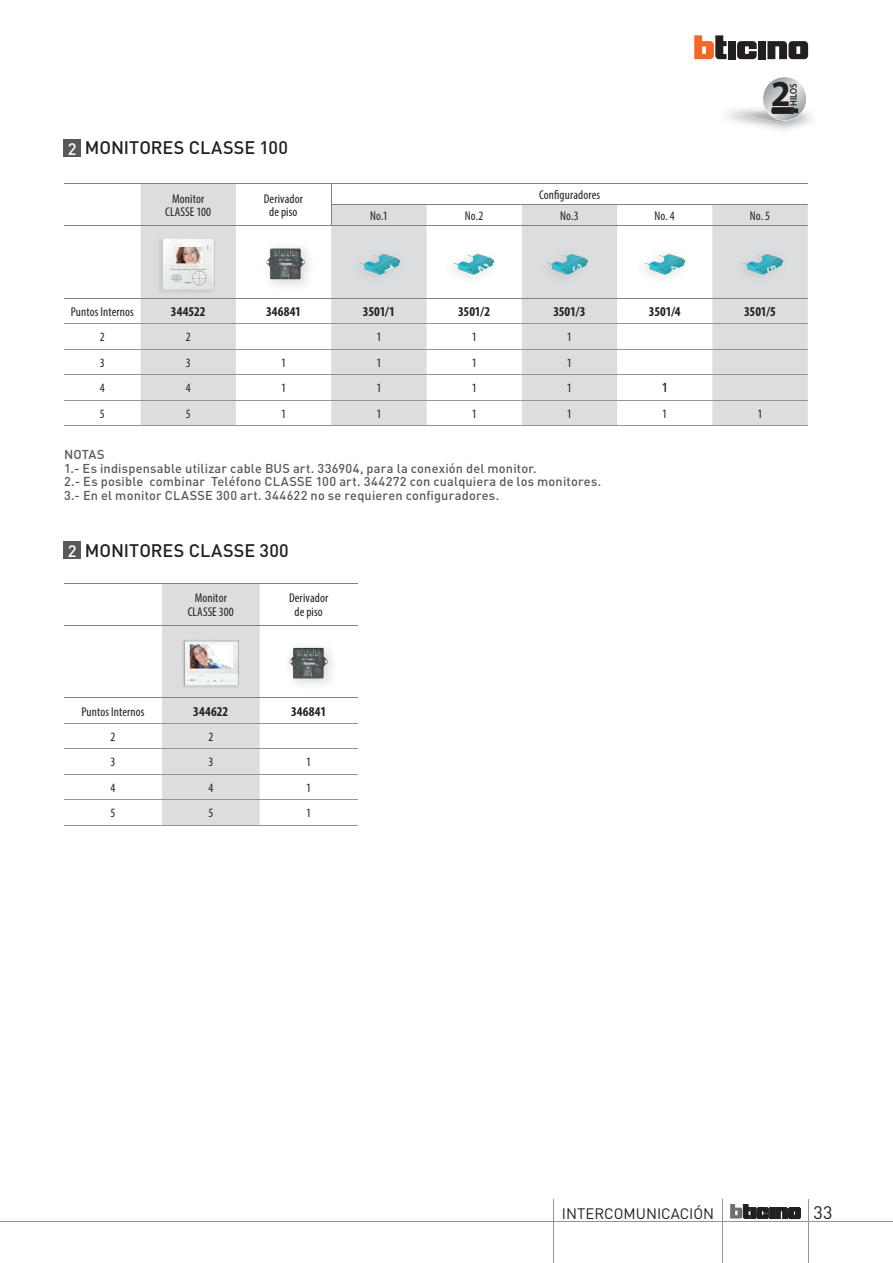
<style>
.page{position:relative;width:893px;height:1263px;background:#fff}
.page>*{position:absolute;margin:0;border:0;box-sizing:border-box;transform-origin:0 0}
.t1{font:700 36.75px "Myriad Pro";color:#231f20;scale:.96 1}
.t2{font:500 18px "DIN Pro";color:#231f20}
.t3{font:18px "DIN Pro";color:#231f20}
.t4{font:500 16.5px "DIN Pro";color:#fff}
.t5{font:15px "DIN";color:#231f20}
.t6{font:700 condensed 13.5px "Myriad Pro";color:#231f20}
.t7{font:500 12.75px/13.5px "DIN Pro";letter-spacing:.015em;color:#58595b}
.t8{font:condensed 12.75px/13.5px "Myriad Pro";letter-spacing:.01em;color:#231f20;text-align:center}
.t9{font:500 12.75px "DIN Pro";color:#231f20}
.t10{font:600 9.9px "Myriad Pro";color:#231f20;scale:.87 1}
.s1{font-size:16.5px;color:#fff}
</style>
<div class="page">
<svg style="left:141px;top:184px;width:666px;height:241px;fill:#dcddde"></svg>
<hr style="left:64px;top:323px;width:743px;height:1px;background:#939598">
<hr style="left:64px;top:349px;width:743px;height:1px;background:#939598">
<hr style="left:64px;top:374px;width:743px;height:1px;background:#939598">
<hr style="left:64px;top:400px;width:743px;height:1px;background:#939598">
<hr style="left:64px;top:425px;width:743px;height:1px;background:#939598">
<hr style="left:64px;top:225px;width:267px;height:1px;background:#808285">
<hr style="left:64px;top:298px;width:267px;height:1px;background:#808285">
<hr style="left:331px;top:204px;width:476px;height:1px;background:#808285">
<hr style="left:331px;top:225px;width:476px;height:1px;background:#808285">
<hr style="left:331px;top:298px;width:476px;height:1px;background:#808285">
<hr style="left:64px;top:183px;width:743px;height:1px;background:#808285">
<svg style="left:331px;top:184px;width:1px;height:41px"></svg>
<div style="left:162px;top:584px;width:98px;height:241px;background:#dcddde"></div>
<hr style="left:64px;top:723px;width:293px;height:1px;background:#939598">
<hr style="left:64px;top:749px;width:293px;height:1px;background:#939598">
<hr style="left:64px;top:774px;width:293px;height:1px;background:#939598">
<hr style="left:64px;top:800px;width:293px;height:1px;background:#939598">
<hr style="left:64px;top:825px;width:293px;height:1px;background:#939598">
<hr style="left:64px;top:625px;width:293px;height:1px;background:#808285">
<hr style="left:64px;top:698px;width:293px;height:1px;background:#808285">
<hr style="left:64px;top:583px;width:293px;height:1px;background:#808285">
<img style="left:182px;top:639px;width:57px;height:49px">
<img style="left:183px;top:640px;width:56px;height:48px">
<div style="left:64px;top:542px;width:17px;height:17px;background:#58595b"></div>
<div style="left:64px;top:140px;width:17px;height:17px;background:#58595b"></div>
<img style="left:723px;top:110px;width:85px;height:12px">
<svg style="left:762px;top:77px;width:44px;height:44px"></svg>
<svg style="left:763px;top:77px;width:43px;height:43px"></svg>
<svg style="left:771px;top:108px;width:27px;height:6px"></svg>
<img style="left:349px;top:248px;width:55px;height:37px">
<img style="left:359px;top:253px;width:41px;height:22px">
<img style="left:443px;top:248px;width:55px;height:37px">
<img style="left:453px;top:253px;width:41px;height:22px">
<img style="left:537px;top:248px;width:55px;height:37px">
<img style="left:547px;top:253px;width:41px;height:22px">
<img style="left:156px;top:237px;width:59px;height:58px">
<img style="left:162px;top:238px;width:53px;height:52px">
<img style="left:261px;top:244px;width:54px;height:46px">
<img style="left:265px;top:249px;width:40px;height:30px">
<img style="left:288px;top:648px;width:40px;height:31px">
<img style="left:634px;top:248px;width:55px;height:37px">
<img style="left:644px;top:253px;width:41px;height:22px">
<img style="left:732px;top:248px;width:55px;height:37px">
<img style="left:742px;top:253px;width:41px;height:22px">
<hr style="left:722px;top:1199px;width:1px;height:64px;background:#939598">
<hr style="left:807px;top:1199px;width:1px;height:64px;background:#939598">
<hr style="left:0;top:1222px;width:892px;height:1px;background:#939598">
<svg style="left:737px;top:41px;width:19px;height:18px"></svg>
<div style="left:758px;top:41px;width:8px;height:18px;background:#231f20"></div>
<div style="left:727px;top:41px;width:8px;height:18px;background:#231f20"></div>
<svg style="left:694px;top:35px;width:32px;height:24px"></svg>
<svg style="left:767px;top:41px;width:41px;height:18px"></svg>
<div style="left:788px;top:1207px;width:12px;height:12px;border:1px solid #231f20;border-radius:2px"></div>
<hr style="left:751px;top:1208px;width:4px;height:11px;background:#231f20">
<div style="left:750px;top:1208px;width:5px;height:11px;border:1px solid #231f20"></div>
<div style="left:769px;top:1208px;width:5px;height:11px;background:#231f20"></div>
<div style="left:769px;top:1208px;width:5px;height:11px;border:1px solid #231f20"></div>
<svg style="left:775px;top:1208px;width:25px;height:11px"></svg>
<svg style="left:730px;top:1204px;width:20px;height:15px"></svg>
<svg style="left:756px;top:1207px;width:12px;height:12px"></svg>
<hr style="left:553px;top:1199px;width:1px;height:64px;background:#939598">
<h1 class="t1" style="left:771px;top:79px;width:22px">2</h1>
<p class="t10" style="left:789px;top:106px;width:27px;rotate:-90deg">HILOS</p>
<p class="t4" style="left:68px;top:143px;width:10px">2</p>
<h2 class="t2" style="left:85px;top:141px;width:205px">MONITORES CLASSE 100</h2>
<p class="t8" style="left:165px;top:193px;width:47px">Monitor<br>CLASSE 100</p>
<p class="t8" style="left:264px;top:193px;width:41px">Derivador de piso</p>
<p class="t8" style="left:539px;top:189px;width:63px">Configuradores</p>
<p class="t8" style="left:370px;top:210px;width:19px">No.1</p>
<p class="t8" style="left:465px;top:210px;width:20px">No.2</p>
<p class="t8" style="left:560px;top:210px;width:20px">No.3</p>
<p class="t8" style="left:654px;top:210px;width:22px">No. 4</p>
<p class="t8" style="left:749px;top:210px;width:22px">No. 5</p>
<p class="t8" style="left:71px;top:306px;width:64px">Puntos Internos</p>
<p class="t6" style="left:171px;top:306px;width:36px">344522</p>
<p class="t6" style="left:266px;top:306px;width:36px">346841</p>
<p class="t6" style="left:363px;top:306px;width:33px">3501/1</p>
<p class="t6" style="left:458px;top:306px;width:34px">3501/2</p>
<p class="t6" style="left:553px;top:306px;width:34px">3501/3</p>
<p class="t6" style="left:649px;top:306px;width:33px">3501/4</p>
<p class="t6" style="left:744px;top:306px;width:33px">3501/5</p>
<p class="t8" style="left:100px;top:331px;width:6px">2</p>
<p class="t8" style="left:186px;top:331px;width:6px">2</p>
<p class="t8" style="left:376px;top:331px;width:6px">1</p>
<p class="t8" style="left:471px;top:331px;width:6px">1</p>
<p class="t8" style="left:567px;top:331px;width:6px">1</p>
<p class="t8" style="left:100px;top:357px;width:6px">3</p>
<p class="t8" style="left:186px;top:357px;width:6px">3</p>
<p class="t8" style="left:281px;top:357px;width:6px">1</p>
<p class="t8" style="left:376px;top:357px;width:6px">1</p>
<p class="t8" style="left:471px;top:357px;width:6px">1</p>
<p class="t8" style="left:567px;top:357px;width:6px">1</p>
<p class="t8" style="left:100px;top:382px;width:6px">4</p>
<p class="t8" style="left:186px;top:382px;width:6px">4</p>
<p class="t8" style="left:281px;top:382px;width:6px">1</p>
<p class="t8" style="left:376px;top:382px;width:6px">1</p>
<p class="t8" style="left:471px;top:382px;width:6px">1</p>
<p class="t8" style="left:567px;top:382px;width:6px">1</p>
<p class="t9" style="left:661px;top:383px;width:8px">1</p>
<p class="t8" style="left:100px;top:408px;width:6px">5</p>
<p class="t8" style="left:186px;top:408px;width:6px">5</p>
<p class="t8" style="left:281px;top:408px;width:6px">1</p>
<p class="t8" style="left:376px;top:408px;width:6px">1</p>
<p class="t8" style="left:471px;top:408px;width:6px">1</p>
<p class="t8" style="left:567px;top:408px;width:6px">1</p>
<p class="t8" style="left:662px;top:408px;width:6px">1</p>
<p class="t8" style="left:757px;top:408px;width:6px">1</p>
<p class="t7" style="left:64px;top:449px;width:538px">NOTAS<br>1.- Es indispensable utilizar cable BUS art. 336904, para la conexión del monitor.<br>2.- Es posible combinar Teléfono CLASSE 100 art. 344272 con cualquiera de los monitores.<br>3.- En el monitor CLASSE 300 art. 344622 no se requieren configuradores.</p>
<h2 class="t2" style="left:68px;top:544px;width:222px"><span class="s1">2</span> MONITORES CLASSE 300</h2>
<p class="t8" style="left:188px;top:593px;width:48px">Monitor<br>CLASSE 300</p>
<p class="t8" style="left:289px;top:593px;width:41px">Derivador de piso</p>
<p class="t8" style="left:81px;top:706px;width:64px">Puntos Internos</p>
<p class="t6" style="left:193px;top:706px;width:37px">344622</p>
<p class="t6" style="left:291px;top:706px;width:36px">346841</p>
<p class="t8" style="left:110px;top:731px;width:6px">2</p>
<p class="t8" style="left:208px;top:731px;width:6px">2</p>
<p class="t8" style="left:110px;top:757px;width:6px">3</p>
<p class="t8" style="left:208px;top:757px;width:6px">3</p>
<p class="t8" style="left:306px;top:757px;width:6px">1</p>
<p class="t8" style="left:110px;top:782px;width:6px">4</p>
<p class="t8" style="left:208px;top:782px;width:6px">4</p>
<p class="t8" style="left:306px;top:782px;width:6px">1</p>
<p class="t8" style="left:110px;top:808px;width:6px">5</p>
<p class="t8" style="left:208px;top:808px;width:6px">5</p>
<p class="t8" style="left:306px;top:808px;width:6px">1</p>
<p class="t5" style="left:562px;top:1208px;width:154px">INTERCOMUNICACIÓN</p>
<h2 class="t3" style="left:813px;top:1206px;width:20px">33</h2>
</div>
